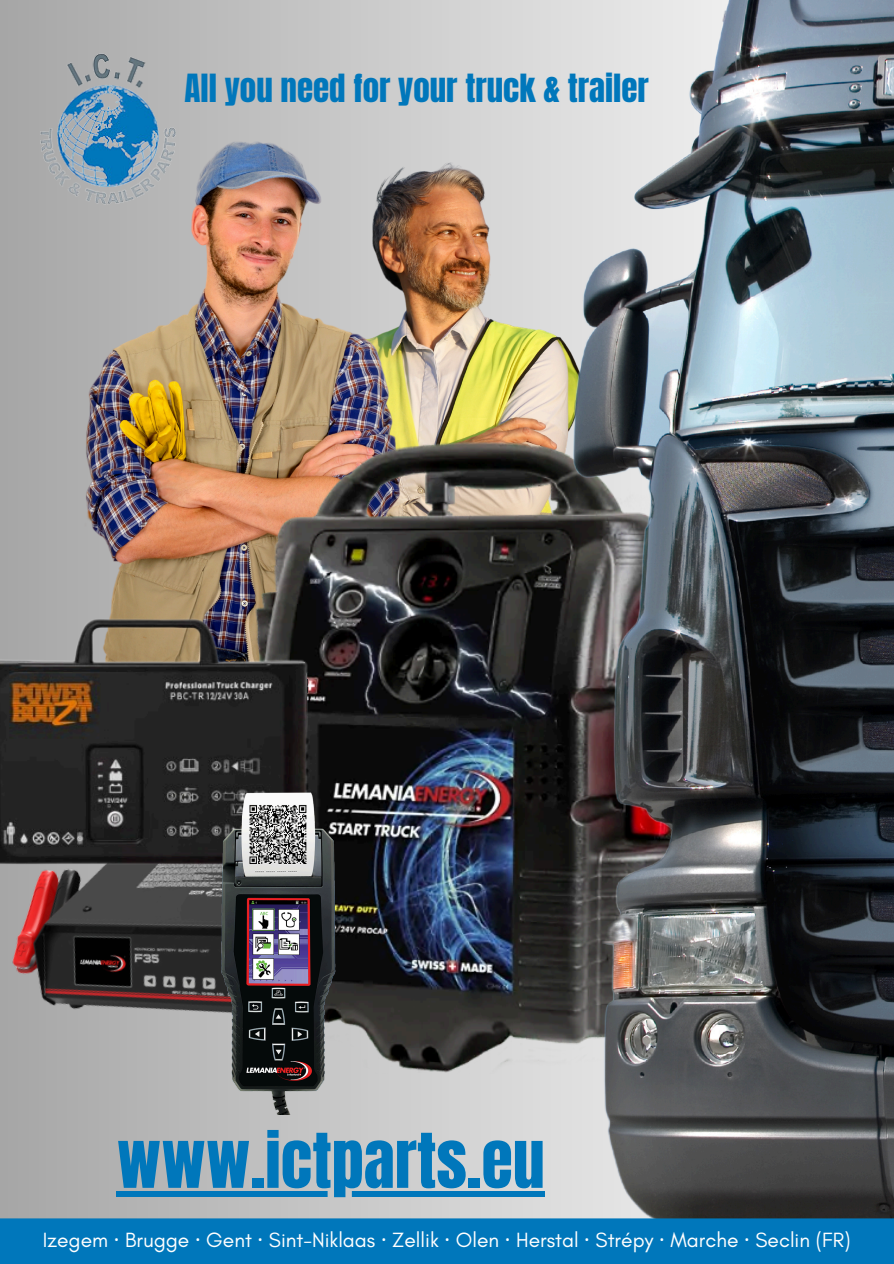
<style>
.page{position:relative;width:894px;height:1264px;background:#fff}
.page>*{position:absolute;margin:0;border:0;box-sizing:border-box;transform-origin:0 0}
.t1{font:64.05px "Anton";color:#07b}
.t2{font:33px "Anton";color:#07b}
.t3{font:21px "Glacial Indifference";color:#fff}
.s1{font-family:"Noto Sans"}
</style>
<div class="page">
<svg style="left:0;top:0;width:365px;height:1218px;background:#afb0b0"></svg>
<img style="left:74px;top:27px;width:291px;height:460px">
<img style="left:0;top:1049px;width:365px;height:113px">
<img style="left:165px;top:434px;width:200px;height:53px">
<img style="left:39px;top:53px;width:138px;height:151px">
<img style="left:365px;top:0;width:528px;height:1218px">
<img style="left:0;top:487px;width:446px;height:562px">
<img style="left:120px;top:788px;width:327px;height:326px">
<div style="left:0;top:1218px;width:893px;height:45px;background:#07b"></div>
<div style="left:117px;top:1191px;width:427px;height:5px;background:#07b"></div>
<p class="t2" style="left:184px;top:65px;width:465px">All you need for your truck &amp; trailer</p>
<p class="t1" style="left:117px;top:1114px;width:429px">www.ictparts.eu</p>
<p class="t3" style="left:43px;top:1226px;width:809px">Izegem <span class="s1">·</span> Brugge <span class="s1">·</span> Gent <span class="s1">·</span> Sint-Niklaas <span class="s1">·</span> Zellik <span class="s1">·</span> Olen <span class="s1">·</span> Herstal <span class="s1">·</span> Strépy <span class="s1">·</span> Marche <span class="s1">·</span> Seclin (FR)</p>
</div>
